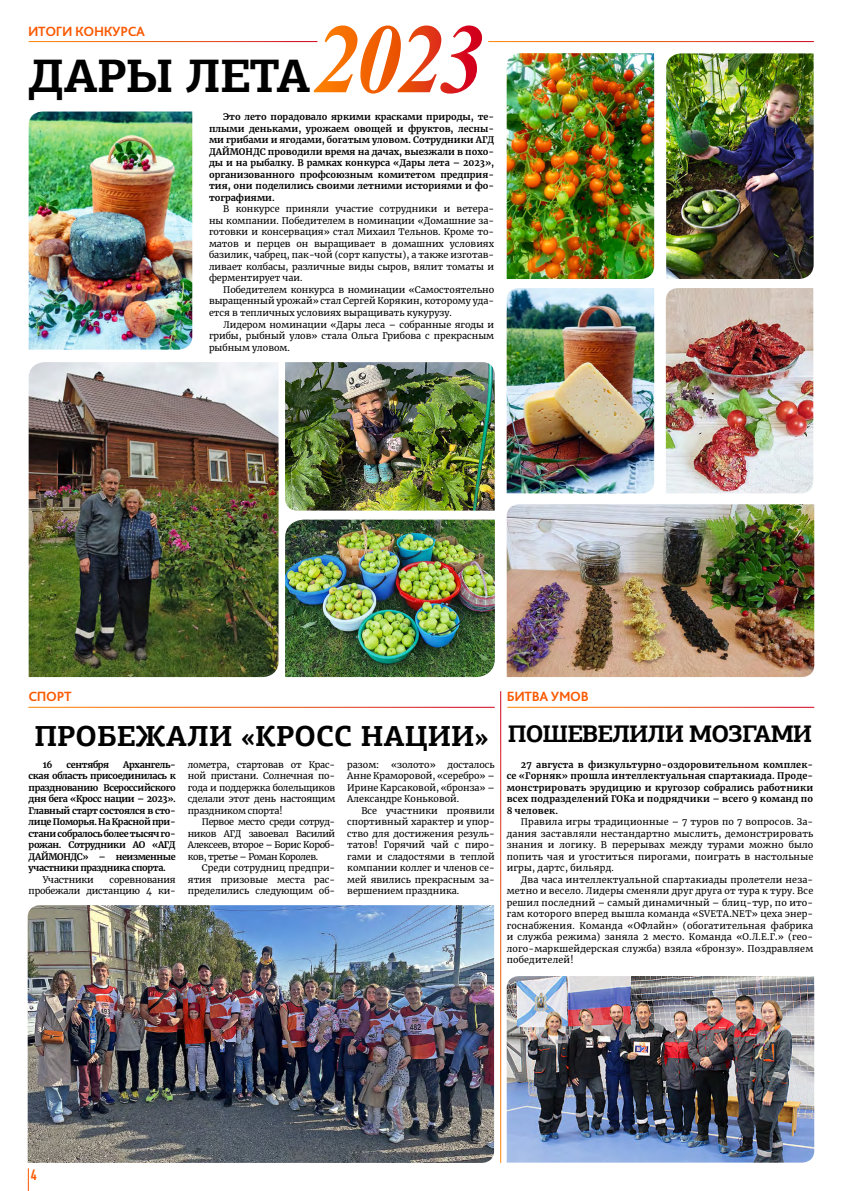
<style>
.page{position:relative;width:842px;height:1191px;background:#fff}
.page>*{position:absolute;margin:0;border:0;box-sizing:border-box;transform-origin:0 0}
.t1{font:700 47px "PF Agora Slab Pro";letter-spacing:-.02em;color:#000}
.t2{font:700 29px "PF Agora Slab Pro";color:#000}
.t3{font:500 15px "PF Din Text Comp Pro";color:#fa5900}
.t4{font:700 14px "Bliss Pro";letter-spacing:-.02em;color:#fa5900}
.t5{font:9px/11.5px "Merriweather";color:#000;text-align:justify}
.t6{font:700 9px/11.5px "Merriweather";color:#000;text-align:justify}
.t7{font:9px/11.5px "Merriweather";letter-spacing:-.02em;color:#000;text-align:right}
.t8{font:700 9px "Merriweather";letter-spacing:-.04em;color:#000}
.s1{font-size:24px}
</style>
<div class="page">
<svg style="left:28px;top:1168px;width:1px;height:23px"></svg>
<img style="left:28px;top:905px;width:466px;height:257px">
<img style="left:507px;top:976px;width:307px;height:186px">
<img style="left:666px;top:53px;width:148px;height:226px">
<img style="left:285px;top:362px;width:210px;height:148px">
<img style="left:29px;top:362px;width:250px;height:315px">
<img style="left:285px;top:519px;width:210px;height:158px">
<img style="left:507px;top:53px;width:147px;height:226px">
<img style="left:507px;top:288px;width:147px;height:205px">
<img style="left:29px;top:111px;width:163px;height:238px">
<svg style="left:314px;top:25px;width:168px;height:69px"></svg>
<img style="left:666px;top:288px;width:147px;height:205px">
<img style="left:507px;top:504px;width:307px;height:173px">
<h3 class="t4" style="left:28px;top:23px;width:119px">ИТОГИ КОНКУРСА</h3>
<h1 class="t1" style="left:28px;top:46px;width:284px">ДАРЫ ЛЕТА</h1>
<p class="t6" style="left:209px;top:111px;width:287px;text-indent:14px">Это лето порадовало яркими красками природы, те&shy;плыми деньками, урожаем овощей и фруктов, лесны&shy;ми грибами и ягодами, богатым уловом. Сотрудники АГД ДАЙМОНДС проводили время на дачах, выезжали в похо&shy;ды и на рыбалку. В рамках конкурса «Дары лета – 2023», организованного профсоюзным комитетом предприя&shy;тия, они поделились своими летними историями и фо&shy;тографиями.</p>
<p class="t5" style="left:209px;top:203px;width:287px;text-indent:14px">В конкурсе приняли участие сотрудники и ветера&shy;ны компании. Победителем в номинации «Домашние за&shy;готовки и консервация» стал Михаил Тельнов. Кроме то&shy;матов и перцев он выращивает в домашних условиях базилик, чабрец, пак-чой (сорт капусты), а также изготав&shy;ливает колбасы, различные виды сыров, вялит томаты и ферментирует чаи.</p>
<p class="t5" style="left:209px;top:284px;width:287px;text-indent:14px">Победителем конкурса в номинации «Самостоятельно выращенный урожай» стал Сергей Корякин, которому уда&shy;ется в тепличных условиях выращивать кукурузу.</p>
<p class="t5" style="left:209px;top:318px;width:287px;text-indent:14px">Лидером номинации «Дары леса – собранные ягоды и грибы, рыбный улов» стала Ольга Грибова с прекрасным рыбным уловом.</p>
<h3 class="t4" style="left:28px;top:688px;width:45px">СПОРТ</h3>
<h3 class="t4" style="left:507px;top:688px;width:84px">БИТВА УМ ОВ</h3>
<h2 class="t2" style="left:34px;top:717px;width:779px">ПРОБЕЖАЛИ «КРОСС НАЦИИ» <span class="s1">ПОШЕВЕЛИЛИ МОЗГАМИ</span></h2>
<p class="t5" style="left:188px;top:758px;width:149px">лометра, стартовав от Крас&shy;ной пристани. Солнечная по&shy;года и поддержка болельщиков сделали этот день настоящим праздником спорта!</p>
<p class="t5" style="left:188px;top:816px;width:149px;text-indent:14px">Первое место среди сотруд&shy;ников АГД завоевал Василий Алексеев, второе – Борис Короб&shy;ков, третье – Роман Королев.</p>
<p class="t5" style="left:188px;top:862px;width:149px;text-indent:14px">Среди сотрудниц предпри&shy;ятия призовые места рас&shy;пределились следующим об-</p>
<p class="t6" style="left:43px;top:758px;width:11px">16</p>
<p class="t8" style="left:67px;top:758px;width:44px">сентября</p>
<p class="t6" style="left:507px;top:758px;width:308px;text-indent:14px">27 августа в физкультурно-оздоровительном комплек&shy;се «Горняк» прошла интеллектуальная спартакиада. Проде&shy;монстрировать эрудицию и кругозор собрались работники всех подразделений ГОКа и подрядчики – всего 9 команд по 8 человек.</p>
<p class="t5" style="left:507px;top:816px;width:308px;text-indent:14px">Правила игры традиционные – 7 туров по 7 вопросов. За&shy;дания заставляли нестандартно мыслить, демонстрировать знания и логику. В перерывах между турами можно было попить чая и угоститься пирогами, поиграть в настольные игры, дартс, бильярд.</p>
<p class="t5" style="left:507px;top:873px;width:308px;text-indent:14px">Два часа интеллектуальной спартакиады пролетели неза&shy;метно и весело. Лидеры сменяли друг друга от тура к туру. Все решил последний – самый динамичный – блиц-тур, по ито&shy;гам которого вперед вышла команда «SVETA.NET» цеха энер&shy;госнабжения. Команда «ОФлайн» (обогатительная фабрика и служба режима) заняла 2 место. Команда «О.Л.Е.Г.» (гео&shy;лого-маркшейдерская служба) взяла «бронзу». Поздравляем победителей!</p>
<p class="t6" style="left:29px;top:758px;width:149px;text-indent:95px">Архангель&shy;ская область присоединилась к празднованию Всероссийского дня бега «Кросс нации – 2023».<br>Главный старт состоялся в сто&shy;лице Поморья. На Красной при&shy;стани собралось более тысяч го&shy;рожан. Сотрудники АО «АГД ДАЙМОНДС» – неизменные участники праздника спорта.</p>
<p class="t7" style="left:43px;top:873px;width:52px">Участники</p>
<p class="t5" style="left:347px;top:758px;width:149px;text-indent:100px">досталось Анне Краморовой, «серебро» – Ирине Карсаковой, «бронза» – Александре Коньковой.</p>
<p class="t5" style="left:347px;top:804px;width:149px;text-indent:14px">Все участники проявили спортивный характер и упор&shy;ство для достижения резуль&shy;татов! Горячий чай с пиро&shy;гами и сладостями в теплой компании коллег и членов се&shy;мей явились прекрасным за&shy;вершением праздника.</p>
<p class="t5" style="left:347px;top:758px;width:34px">разом:</p>
<p class="t5" style="left:391px;top:758px;width:46px">«золото»</p>
<p class="t7" style="left:29px;top:873px;width:149px">соревнования<br>пробежали дистанцию 4 ки-</p>
<h3 class="t3" style="left:31px;top:1165px;width:8px">4</h3>
</div>
